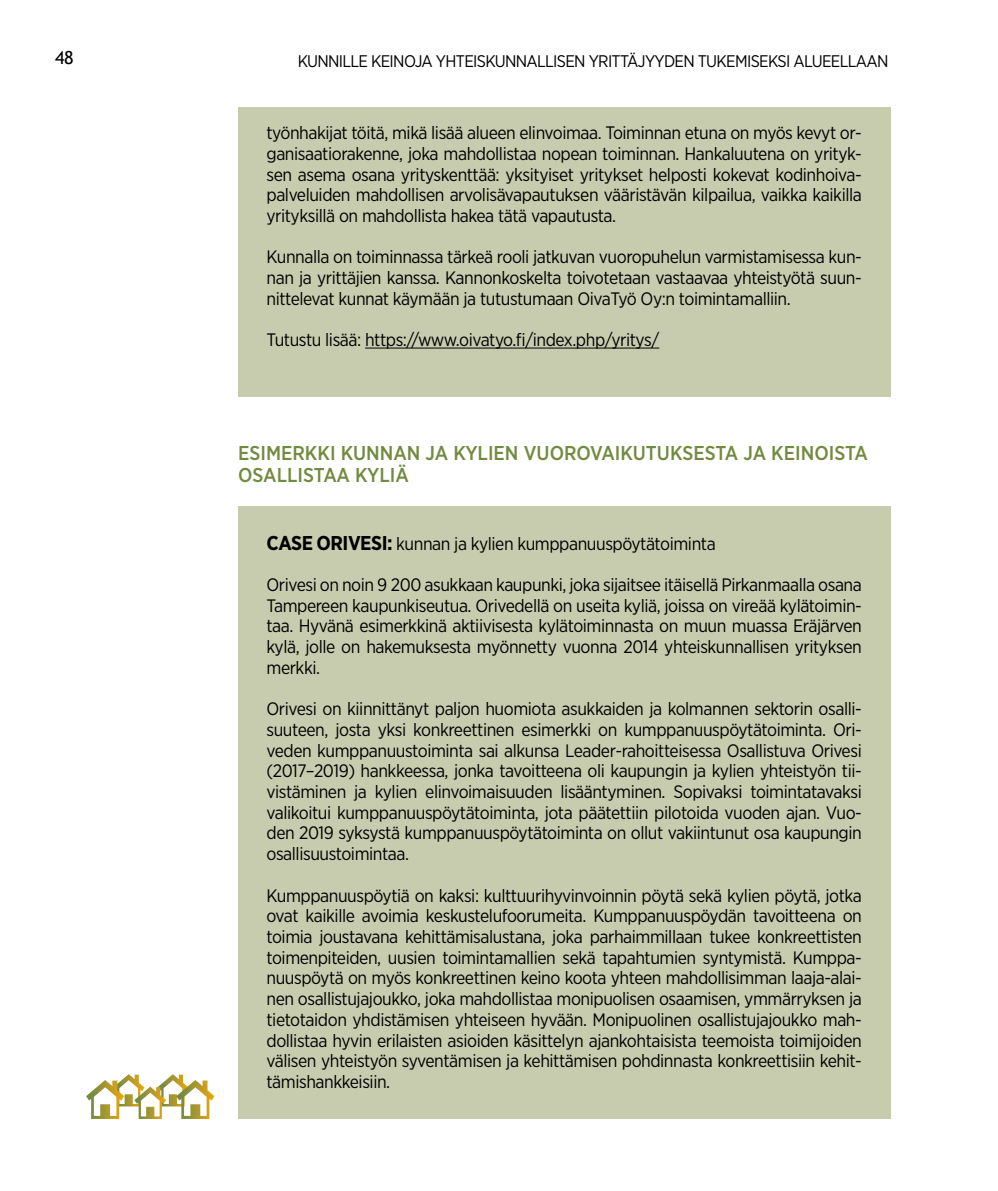
<style>
.page{position:relative;width:998px;height:1191px;background:#fff}
.page>*{position:absolute;margin:0;border:0;box-sizing:border-box;transform-origin:0 0}
.t1{font:500 20px/22px "Gotham Narrow";color:#718b40}
.t2{font:18px/20.6px "Gotham Narrow";letter-spacing:-.025em;color:#000;text-align:justify}
.t3{font:18px "Trebuchet MS";color:#000}
.t4{font:16.8px "Gotham Narrow";letter-spacing:-.04em;color:#000}
.s1{font-weight:700;font-size:20px}
</style>
<div class="page">
<svg style="left:86px;top:1074px;width:128px;height:45px"></svg>
<div style="left:238px;top:506px;width:652px;height:613px;background:#c7ccae"></div>
<div style="left:238px;top:108px;width:652px;height:289px;background:#c7ccae"></div>
<hr style="left:365px;top:347px;width:294px;height:1px;background:#000">
<p class="t3" style="left:55px;top:47px;width:20px">48</p>
<p class="t4" style="left:298px;top:51px;width:592px">KUNNILLE KEINOJA YHTEISKUNNALLISEN YRITTÄJYYDEN TUKEMISEKSI ALUEELLAAN</p>
<p class="t2" style="left:266px;top:122px;width:597px">työnhakijat töitä, mikä lisää alueen elinvoimaa. Toiminnan etuna on myös kevyt or&shy;ganisaatiorakenne, joka mahdollistaa nopean toiminnan. Hankaluutena on yrityk&shy;sen asema osana yrityskenttää: yksityiset yritykset helposti kokevat kodinhoiva&shy;palveluiden mahdollisen arvolisävapautuksen vääristävän kilpailua, vaikka kaikilla yrityksillä on mahdollista hakea tätä vapautusta.</p>
<p class="t2" style="left:266px;top:246px;width:597px">Kunnalla on toiminnassa tärkeä rooli jatkuvan vuoropuhelun varmistamisessa kun&shy;nan ja yrittäjien kanssa. Kannonkoskelta toivotetaan vastaavaa yhteistyötä suun&shy;nittelevat kunnat käymään ja tutustumaan OivaTyö Oy:n toimintamalliin.</p>
<p class="t2" style="left:266px;top:329px;width:394px">Tutustu lisää: https://www.oivatyo.fi/index.php/yritys/</p>
<p class="t1" style="left:238px;top:441px;width:631px">ESIMERKKI KUNNAN JA KYLIEN VUOROVAIKUTUKSESTA JA KEINOISTA<br>OSALLISTAA KYLIÄ</p>
<p class="t2" style="left:266px;top:532px;width:451px"><span class="s1">CASE ORIVESI:</span> kunnan ja kylien kumppanuuspöytätoiminta</p>
<p class="t2" style="left:266px;top:574px;width:597px">Orivesi on noin 9 200 asukkaan kaupunki, joka sijaitsee itäisellä Pirkanmaalla osana Tampereen kaupunkiseutua. Orivedellä on useita kyliä, joissa on vireää kylätoimin&shy;taa. Hyvänä esimerkkinä aktiivisesta kylätoiminnasta on muun muassa Eräjärven kylä, jolle on hakemuksesta myönnetty vuonna 2014 yhteiskunnallisen yrityksen merkki.</p>
<p class="t2" style="left:266px;top:698px;width:597px">Orivesi on kiinnittänyt paljon huomiota asukkaiden ja kolmannen sektorin osalli&shy;suuteen, josta yksi konkreettinen esimerkki on kumppanuuspöytätoiminta. Ori&shy;veden kumppanuustoiminta sai alkunsa Leader-rahoitteisessa Osallistuva Orivesi (2017–2019) hankkeessa, jonka tavoitteena oli kaupungin ja kylien yhteistyön tii&shy;vistäminen ja kylien elinvoimaisuuden lisääntyminen. Sopivaksi toimintatavaksi valikoitui kumppanuuspöytätoiminta, jota päätettiin pilotoida vuoden ajan. Vuo&shy;den 2019 syksystä kumppanuuspöytätoiminta on ollut vakiintunut osa kaupungin osallisuustoimintaa.</p>
<p class="t2" style="left:266px;top:884px;width:597px">Kumppanuuspöytiä on kaksi: kulttuurihyvinvoinnin pöytä sekä kylien pöytä, jotka ovat kaikille avoimia keskustelufoorumeita. Kumppanuuspöydän tavoitteena on toimia joustavana kehittämisalustana, joka parhaimmillaan tukee konkreettisten toimenpiteiden, uusien toimintamallien sekä tapahtumien syntymistä. Kumppa&shy;nuuspöytä on myös konkreettinen keino koota yhteen mahdollisimman laaja-alai&shy;nen osallistujajoukko, joka mahdollistaa monipuolisen osaamisen, ymmärryksen ja tietotaidon yhdistämisen yhteiseen hyvään. Monipuolinen osallistujajoukko mah&shy;dollistaa hyvin erilaisten asioiden käsittelyn ajankohtaisista teemoista toimijoiden välisen yhteistyön syventämisen ja kehittämisen pohdinnasta konkreettisiin kehit&shy;tämishankkeisiin.</p>
</div>
